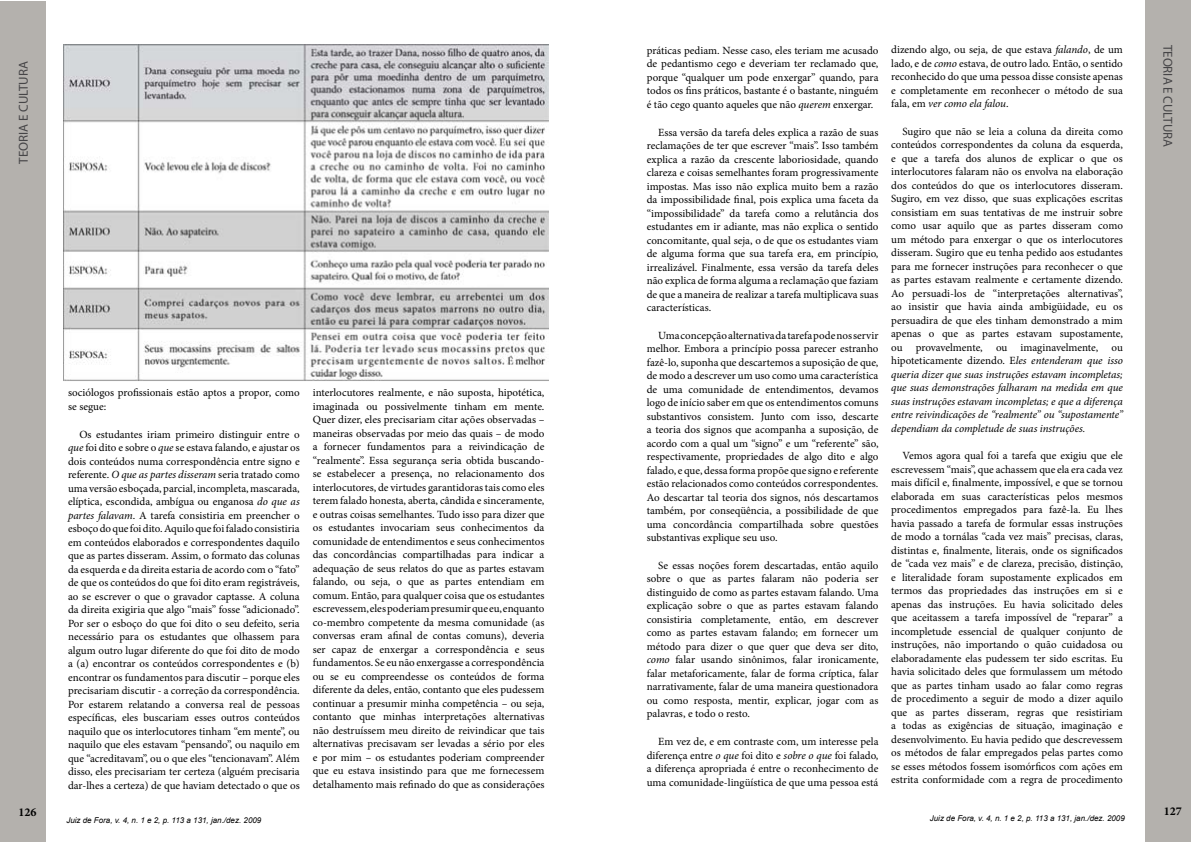
<style>
.page{position:relative;width:1191px;height:842px;background:#fff}
.page>*{position:absolute;margin:0;border:0;box-sizing:border-box;transform-origin:0 0}
.t1{font:13px "Myriad Pro";color:#464547}
.t2{font:700 12px "Minion Pro";color:#000}
.t3{font:11px/13.5px "Minion Pro";color:#000;text-align:justify}
.t4{font:italic 8px "Arial";color:#000}
.s1{font-style:italic}
</style>
<div class="page">
<div style="left:0;top:0;width:46px;height:842px;background:#b4b1ad"></div>
<div style="left:1145px;top:0;width:46px;height:842px;background:#b4b1ad"></div>
<img style="left:64px;top:45px;width:485px;height:336px">
<p class="t1" style="left:16px;top:164px;width:104px;rotate:-90deg">TEORIA E CULTURA</p>
<p class="t3" style="left:68px;top:386px;width:233px">sociólogos profissionais estão aptos a propor, como se segue:</p>
<p class="t3" style="left:68px;top:427px;width:233px;text-indent:11px">Os estudantes iriam primeiro distinguir entre o <span class="s1">que</span> foi dito e sobre o <span class="s1">que</span> se estava falando, e ajustar os dois conteúdos numa correspondência entre signo e referente. <span class="s1">O que as partes disseram</span> seria tratado como uma versão esboçada, parcial, incompleta, mascarada, elíptica, escondida, ambígua ou enganosa <span class="s1">do que as partes falavam</span>. A tarefa consistiria em preencher o esboço do que foi dito. Aquilo que foi falado consistiria em conteúdos elaborados e correspondentes daquilo que as partes disseram. Assim, o formato das colunas da esquerda e da direita estaria de acordo com o “fato” de que os conteúdos do que foi dito eram registráveis, ao se escrever o que o gravador captasse. A coluna da direita exigiria que algo “mais” fosse “adicionado”.<br>Por ser o esboço do que foi dito o seu defeito, seria necessário para os estudantes que olhassem para algum outro lugar diferente do que foi dito de modo a (a) encontrar os conteúdos correspondentes e (b) encontrar os fundamentos para discutir – porque eles precisariam discutir - a correção da correspondência.<br>Por estarem relatando a conversa real de pessoas específicas, eles buscariam esses outros conteúdos naquilo que os interlocutores tinham “em mente”, ou naquilo que eles estavam “pensando”, ou naquilo em que “acreditavam”, ou o que eles “tencionavam”. Além disso, eles precisariam ter certeza (alguém precisaria dar-lhes a certeza) de que haviam detectado o que os</p>
<p class="t3" style="left:313px;top:386px;width:233px">interlocutores realmente, e não suposta, hipotética, imaginada ou possivelmente tinham em mente.<br>Quer dizer, eles precisariam citar ações observadas – maneiras observadas por meio das quais – de modo a fornecer fundamentos para a reivindicação de “realmente”. Essa segurança seria obtida buscando&shy;se estabelecer a presença, no relacionamento dos interlocutores, de virtudes garantidoras tais como eles terem falado honesta, aberta, cândida e sinceramente, e outras coisas semelhantes. Tudo isso para dizer que os estudantes invocariam seus conhecimentos da comunidade de entendimentos e seus conhecimentos das concordâncias compartilhadas para indicar a adequação de seus relatos do que as partes estavam falando, ou seja, o que as partes entendiam em comum. Então, para qualquer coisa que os estudantes escrevessem, eles poderiam presumir que eu, enquanto co-membro competente da mesma comunidade (as conversas eram afinal de contas comuns), deveria ser capaz de enxergar a correspondência e seus fundamentos. Se eu não enxergasse a correspondência ou se eu compreendesse os conteúdos de forma diferente da deles, então, contanto que eles pudessem continuar a presumir minha competência – ou seja, contanto que minhas interpretações alternativas não destruíssem meu direito de reivindicar que tais alternativas precisavam ser levadas a sério por eles e por mim – os estudantes poderiam compreender que eu estava insistindo para que me fornecessem detalhamento mais refinado do que as considerações</p>
<p class="t3" style="left:647px;top:44px;width:233px">práticas pediam. Nesse caso, eles teriam me acusado de pedantismo cego e deveriam ter reclamado que, porque “qualquer um pode enxergar” quando, para todos os fins práticos, bastante é o bastante, ninguém é tão cego quanto aqueles que não <span class="s1">querem</span> enxergar.</p>
<p class="t3" style="left:647px;top:125px;width:233px;text-indent:11px">Essa versão da tarefa deles explica a razão de suas reclamações de ter que escrever “mais”. Isso também explica a razão da crescente laboriosidade, quando clareza e coisas semelhantes foram progressivamente impostas. Mas isso não explica muito bem a razão da impossibilidade final, pois explica uma faceta da “impossibilidade” da tarefa como a relutância dos estudantes em ir adiante, mas não explica o sentido concomitante, qual seja, o de que os estudantes viam de alguma forma que sua tarefa era, em princípio, irrealizável. Finalmente, essa versão da tarefa deles não explica de forma alguma a reclamação que faziam de que a maneira de realizar a tarefa multiplicava suas características.</p>
<p class="t3" style="left:647px;top:328px;width:233px;text-indent:11px">Uma concepção alternativa da tarefa pode nos servir melhor. Embora a princípio possa parecer estranho fazê-lo, suponha que descartemos a suposição de que, de modo a descrever um uso como uma característica de uma comunidade de entendimentos, devamos logo de início saber em que os entendimentos comuns substantivos consistem. Junto com isso, descarte a teoria dos signos que acompanha a suposição, de acordo com a qual um “signo” e um “referente” são, respectivamente, propriedades de algo dito e algo falado, e que, dessa forma propõe que signo e referente estão relacionados como conteúdos correspondentes.<br>Ao descartar tal teoria dos signos, nós descartamos também, por conseqüência, a possibilidade de que uma concordância compartilhada sobre questões substantivas explique seu uso.</p>
<p class="t3" style="left:647px;top:559px;width:233px;text-indent:11px">Se essas noções forem descartadas, então aquilo sobre o que as partes falaram não poderia ser distinguido de como as partes estavam falando. Uma explicação sobre o que as partes estavam falando consistiria completamente, então, em descrever como as partes estavam falando; em fornecer um método para dizer o que quer que deva ser dito, <span class="s1">como</span> falar usando sinônimos, falar ironicamente, falar metaforicamente, falar de forma críptica, falar narrativamente, falar de uma maneira questionadora ou como resposta, mentir, explicar, jogar com as palavras, e todo o resto.</p>
<p class="t3" style="left:647px;top:735px;width:233px;text-indent:11px">Em vez de, e em contraste com, um interesse pela diferença entre <span class="s1">o que</span> foi dito e <span class="s1">sobre o que</span> foi falado, a diferença apropriada é entre o reconhecimento de uma comunidade-lingüística de que uma pessoa está</p>
<p class="t3" style="left:891px;top:43px;width:233px">dizendo algo, ou seja, de que estava <span class="s1">falando</span>, de um lado, e de <span class="s1">como</span> estava, de outro lado. Então, o sentido reconhecido do que uma pessoa disse consiste apenas e completamente em reconhecer o método de sua fala, em <span class="s1">ver como ela falou</span>.</p>
<p class="t3" style="left:891px;top:125px;width:233px;text-indent:11px">Sugiro que não se leia a coluna da direita como conteúdos correspondentes da coluna da esquerda, e que a tarefa dos alunos de explicar o que os interlocutores falaram não os envolva na elaboração dos conteúdos do que os interlocutores disseram.<br>Sugiro, em vez disso, que suas explicações escritas consistiam em suas tentativas de me instruir sobre como usar aquilo que as partes disseram como um método para enxergar o que os interlocutores disseram. Sugiro que eu tenha pedido aos estudantes para me fornecer instruções para reconhecer o que as partes estavam realmente e certamente dizendo.<br>Ao persuadi-los de “interpretações alternativas”, ao insistir que havia ainda ambigüidade, eu os persuadira de que eles tinham demonstrado a mim apenas o que as partes estavam supostamente, ou provavelmente, ou imaginavelmente, ou hipoteticamente dizendo. E<span class="s1">les entenderam que isso queria dizer que suas instruções estavam incompletas; que suas demonstrações falharam na medida em que suas instruções estavam incompletas; e que a diferença entre reivindicações de “realmente” ou “supostamente” dependiam da completude de suas instruções.</span></p>
<p class="t3" style="left:891px;top:449px;width:233px;text-indent:11px">Vemos agora qual foi a tarefa que exigiu que ele escrevessem “mais”, que achassem que ela era cada vez mais difícil e, finalmente, impossível, e que se tornou elaborada em suas características pelos mesmos procedimentos empregados para fazê-la. Eu lhes havia passado a tarefa de formular essas instruções de modo a tornálas “cada vez mais” precisas, claras, distintas e, finalmente, literais, onde os significados de “cada vez mais” e de clareza, precisão, distinção, e literalidade foram supostamente explicados em termos das propriedades das instruções em si e apenas das instruções. Eu havia solicitado deles que aceitassem a tarefa impossível de “reparar” a incompletude essencial de qualquer conjunto de instruções, não importando o quão cuidadosa ou elaboradamente elas pudessem ter sido escritas. Eu havia solicitado deles que formulassem um método que as partes tinham usado ao falar como regras de procedimento a seguir de modo a dizer aquilo que as partes disseram, regras que resistiriam a todas as exigências de situação, imaginação e desenvolvimento. Eu havia pedido que descrevessem os métodos de falar empregados pelas partes como se esses métodos fossem isomórficos com ações em estrita conformidade com a regra de procedimento</p>
<p class="t1" style="left:1175px;top:45px;width:104px;rotate:90deg">TEORIA E CULTURA</p>
<p class="t2" style="left:19px;top:804px;width:19px">126</p>
<p class="t2" style="left:1163px;top:802px;width:19px">127</p>
<p class="t4" style="left:66px;top:814px;width:196px">Juiz de Fora, v. 4, n. 1 e 2, p. 113 a 131, jan./dez. 2009</p>
<p class="t4" style="left:929px;top:813px;width:196px">Juiz de Fora, v. 4, n. 1 e 2, p. 113 a 131, jan./dez. 2009</p>
</div>
